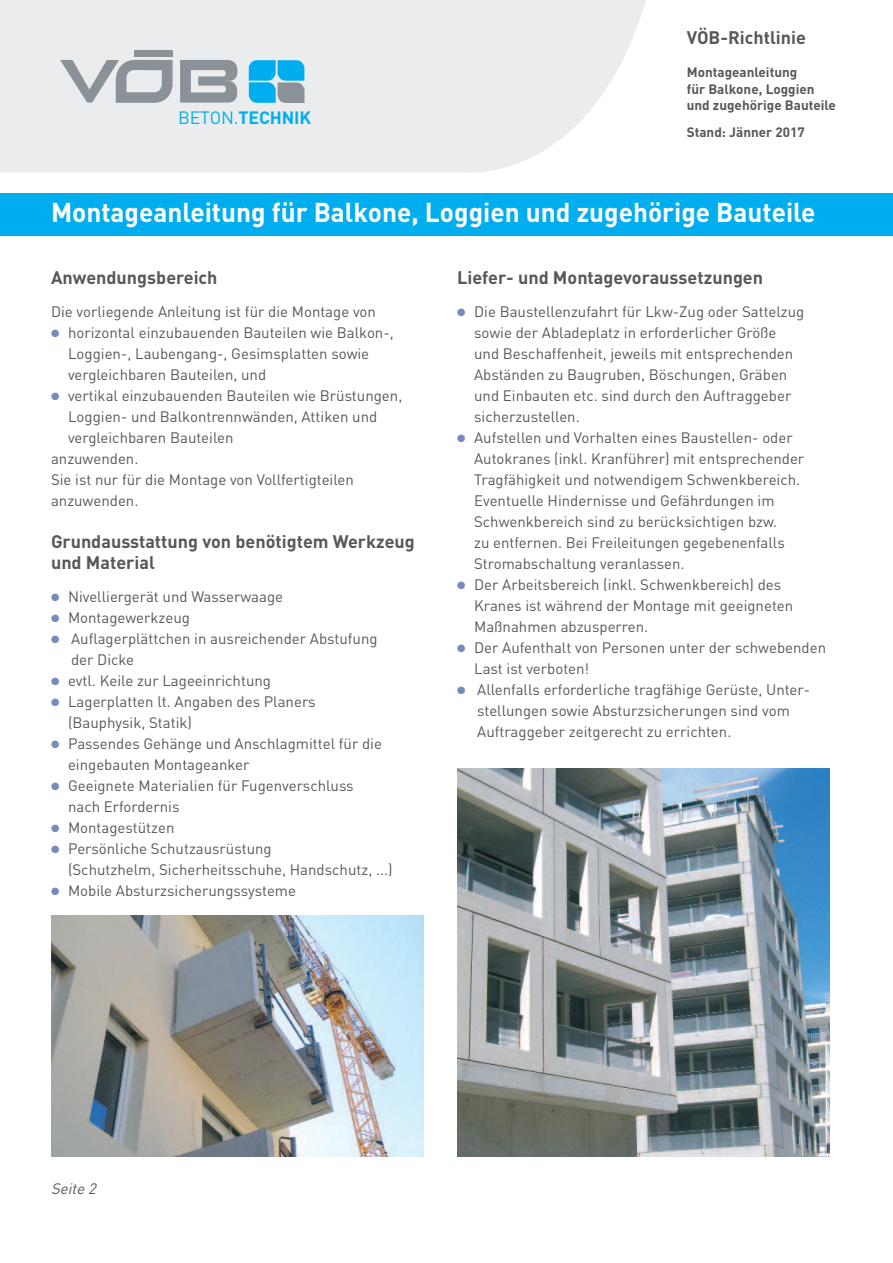
<style>
.page{position:relative;width:893px;height:1263px;background:#fff}
.page>*{position:absolute;margin:0;border:0;box-sizing:border-box;transform-origin:0 0}
.t1{font:700 27px "DINOT";color:#fff}
.t2{font:700 18px/21px "DINOT";color:#57585a}
.t3{font:700 17.7px "DINOT";letter-spacing:-.01em;color:#00aeef}
.t4{font:15px/21px "DINOT";color:#57585a}
.t5{font:italic 15px "DINOT";color:#57585a}
.t6{font:700 13.5px/16.5px "DINOT";color:#57585a}
.s1{font-weight:400}
.s2{color:#768bbc}
</style>
<div class="page">
<svg style="left:0;top:0;width:646px;height:173px;background:#ebedef"></svg>
<div style="left:134px;top:51px;width:38px;height:6px;background:#8a9297"></div>
<svg style="left:180px;top:60px;width:59px;height:43px;background:#a4aaae"></svg>
<svg style="left:60px;top:60px;width:113px;height:43px;background:#babfc3"></svg>
<svg style="left:249px;top:60px;width:55px;height:43px;background:#3bafdb"></svg>
<div style="left:0;top:193px;width:893px;height:43px;background:#00aeef"></div>
<img style="left:51px;top:916px;width:372px;height:241px">
<img style="left:457px;top:768px;width:372px;height:389px">
<p class="t3" style="left:178px;top:111px;width:134px"><span class="s1">BETON.</span>TECHNIK</p>
<p class="t2" style="left:687px;top:29px;width:121px">VÖB-Richtlinie</p>
<p class="t6" style="left:687px;top:65px;width:151px">Montageanleitung<br>für Balkone, Loggien und zugehörige Bauteile</p>
<p class="t6" style="left:687px;top:125px;width:120px">Stand: Jänner 2017</p>
<h1 class="t1" style="left:51px;top:203px;width:766px">Montageanleitung für Balkone, Loggien und zugehörige Bauteile</h1>
<p class="t2" style="left:51px;top:269px;width:168px">Anwendungsbereich</p>
<p class="t4" style="left:51px;top:303px;width:326px">Die vorliegende Anleitung ist für die Montage von</p>
<p class="t4" style="left:68px;top:324px;width:327px;text-indent:-17px"><span class="s2">●</span> horizontal einzubauenden Bauteilen wie Balkon-,<br>Loggien-, Laubengang-, Gesimsplatten sowie vergleichbaren Bauteilen, und</p>
<p class="t4" style="left:51px;top:387px;width:353px"><span class="s2">●</span> vertikal einzubauenden Bauteilen wie Brüstungen,</p>
<p class="t4" style="left:68px;top:408px;width:311px">Loggien- und Balkontrennwänden, Attiken und</p>
<p class="t4" style="left:68px;top:429px;width:167px">vergleichbaren Bauteilen</p>
<p class="t4" style="left:51px;top:450px;width:89px">anzuwenden.</p>
<p class="t4" style="left:51px;top:471px;width:304px">Sie ist nur für die Montage von Vollfertigteilen</p>
<p class="t4" style="left:51px;top:492px;width:89px">anzuwenden.</p>
<p class="t2" style="left:51px;top:533px;width:365px">Grundausstattung von benötigtem Werkzeug und Material</p>
<p class="t4" style="left:51px;top:588px;width:234px"><span class="s2">●</span> Nivelliergerät und Wasserwaage</p>
<p class="t4" style="left:51px;top:609px;width:140px"><span class="s2">●</span> Montagewerkzeug</p>
<p class="t4" style="left:71px;top:630px;width:308px;text-indent:-20px"><span class="s2">●</span> Auflagerplättchen in ausreichender Abstufung der Dicke</p>
<p class="t4" style="left:51px;top:672px;width:221px"><span class="s2">●</span> evtl. Keile zur Lageeinrichtung</p>
<p class="t4" style="left:68px;top:693px;width:249px;text-indent:-17px"><span class="s2">●</span> Lagerplatten lt. Angaben des Planers (Bauphysik, Statik)</p>
<p class="t4" style="left:68px;top:735px;width:315px;text-indent:-17px"><span class="s2">●</span> Passendes Gehänge und Anschlagmittel für die eingebauten Montageanker</p>
<p class="t4" style="left:68px;top:777px;width:287px;text-indent:-17px"><span class="s2">●</span> Geeignete Materialien für Fugenverschluss nach Erfordernis</p>
<p class="t4" style="left:51px;top:819px;width:125px"><span class="s2">●</span> Montagestützen</p>
<p class="t4" style="left:68px;top:840px;width:326px;text-indent:-17px"><span class="s2">●</span> Persönliche Schutzausrüstung<br>(Schutzhelm, Sicherheitsschuhe, Handschutz, ...)</p>
<p class="t4" style="left:51px;top:882px;width:247px"><span class="s2">●</span> Mobile Absturzsicherungssysteme</p>
<p class="t2" style="left:457px;top:269px;width:308px">Liefer- und Montagevoraussetzungen</p>
<p class="t4" style="left:474px;top:303px;width:332px;text-indent:-17px"><span class="s2">●</span> Die Baustellenzufahrt für Lkw-Zug oder Sattelzug sowie der Abladeplatz in erforderlicher Größe und Beschaffenheit, jeweils mit entsprechenden Abständen zu Baugruben, Böschungen, Gräben und Einbauten etc. sind durch den Auftraggeber sicherzustellen.</p>
<p class="t4" style="left:474px;top:429px;width:332px;text-indent:-17px"><span class="s2">●</span> Aufstellen und Vorhalten eines Baustellen- oder Autokranes (inkl. Kranführer) mit entsprechender Tragfähigkeit und notwendigem Schwenkbereich.<br>Eventuelle Hindernisse und Gefährdungen im Schwenkbereich sind zu berücksichtigen bzw.<br>zu entfernen. Bei Freileitungen gegebenenfalls Stromabschaltung veranlassen.</p>
<p class="t4" style="left:474px;top:576px;width:321px;text-indent:-17px"><span class="s2">●</span> Der Arbeitsbereich (inkl. Schwenkbereich) des<br>Kranes ist während der Montage mit geeigneten<br>Maßnahmen abzusperren.</p>
<p class="t4" style="left:474px;top:639px;width:353px;text-indent:-17px"><span class="s2">●</span> Der Aufenthalt von Personen unter der schwebenden<br>Last ist verboten!</p>
<p class="t4" style="left:477px;top:681px;width:335px;text-indent:-20px"><span class="s2">●</span> Allenfalls erforderliche tragfähige Gerüste, Unter&shy;stellungen sowie Absturzsicherungen sind vom<br>Auftraggeber zeitgerecht zu errichten.</p>
<p class="t5" style="left:51px;top:1183px;width:49px">Seite 2</p>
</div>
